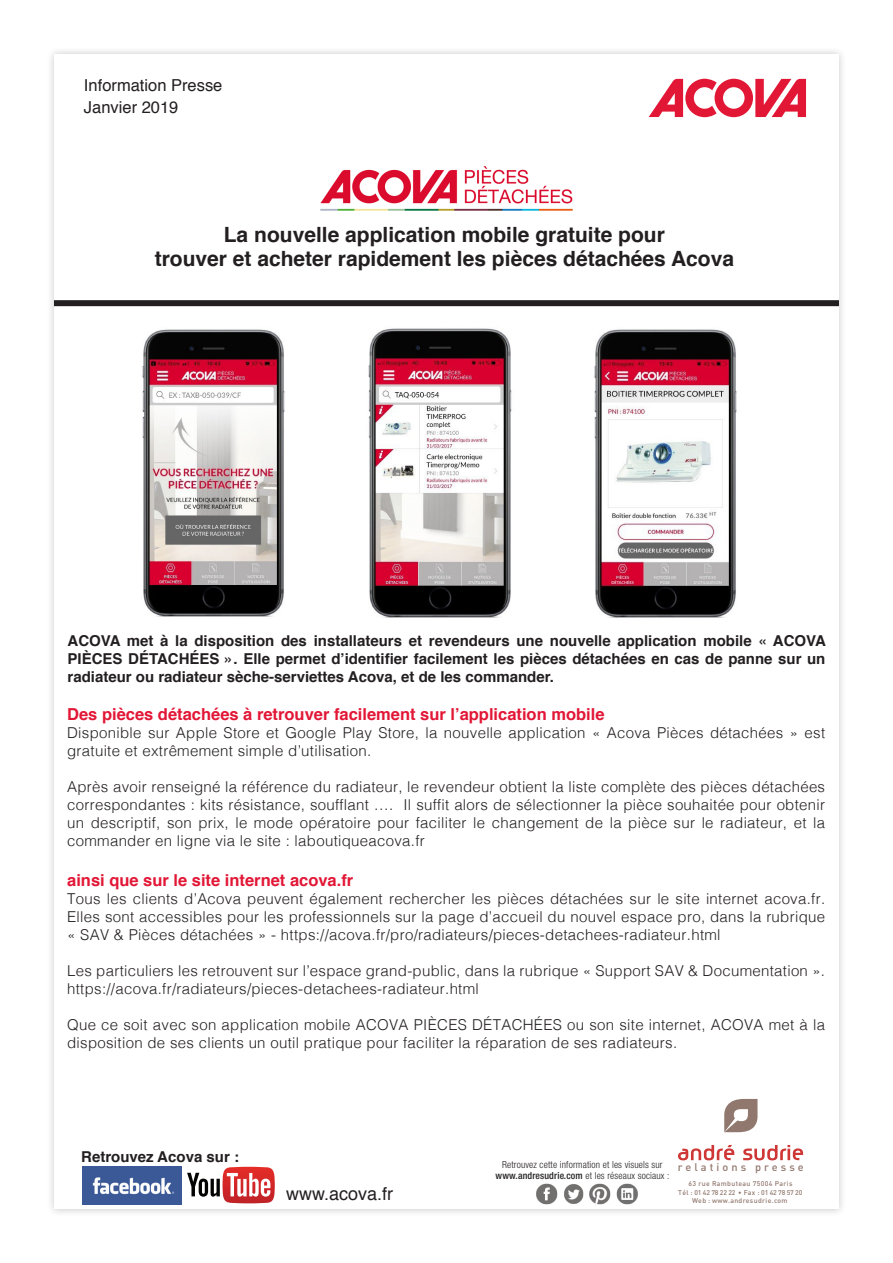
<style>
.page{position:relative;width:893px;height:1263px;background:#fff}
.page>*{position:absolute;margin:0;border:0;box-sizing:border-box;transform-origin:0 0}
.t1{font:700 21px "Helvetica";color:#231f20}
.t2{font:18px "Helvetica";color:#231f20}
.t3{font:700 16.5px "Helvetica";color:#e21736}
.t4{font:16.5px "Helvetica";color:#231f20}
.t5{font:300 15px/18px "Helvetica";letter-spacing:.02em;color:#231f20}
.t6{font:700 15px/18px "Helvetica";color:#231f20;text-align:justify}
.t7{font:500 10.95px "DIN";letter-spacing:.28em;color:#91786e}
.t8{font:300 condensed 9.75px/10.5px "Helvetica Neue";letter-spacing:.015em;color:#231f20;text-align:center}
.t9{font:500 6.9px/8.6px "DIN";letter-spacing:.05em;color:#91786e;text-align:center}
.s1{font-weight:500}
</style>
<div class="page">
<div style="left:46px;top:46px;width:801px;height:1171px;background:#231f20;opacity:.25"></div>
<div style="left:54px;top:54px;width:785px;height:1155px;background:#fff"></div>
<svg style="left:649px;top:79px;width:157px;height:38px"></svg>
<div style="left:54px;top:300px;width:785px;height:6px;background:#231f20"></div>
<img style="left:82px;top:1167px;width:100px;height:37px">
<svg style="left:724px;top:1099px;width:33px;height:33px"></svg>
<svg style="left:678px;top:1145px;width:56px;height:15px"></svg>
<svg style="left:743px;top:1145px;width:60px;height:15px"></svg>
<img style="left:320px;top:166px;width:253px;height:45px">
<img style="left:142px;top:329px;width:143px;height:287px">
<img style="left:368px;top:328px;width:144px;height:289px">
<img style="left:594px;top:329px;width:143px;height:288px">
<svg style="left:187px;top:1167px;width:88px;height:36px"></svg>
<img style="left:536px;top:1183px;width:21px;height:21px">
<img style="left:564px;top:1184px;width:20px;height:20px">
<img style="left:590px;top:1183px;width:21px;height:21px">
<img style="left:617px;top:1183px;width:21px;height:21px">
<p class="t4" style="left:84px;top:73px;width:140px">Information Presse</p>
<p class="t4" style="left:84px;top:94px;width:96px">Janvier 2019</p>
<p class="t1" style="left:224px;top:218px;width:443px">La nouvelle application mobile gratuite pour</p>
<p class="t1" style="left:155px;top:242px;width:581px">trouver et acheter rapidement les pièces détachées Acova</p>
<p class="t6" style="left:68px;top:632px;width:760px">ACOVA met à la disposition des installateurs et revendeurs une nouvelle application mobile « ACOVA PIÈCES DÉTACHÉES ». Elle permet d’identifier facilement les pièces détachées en cas de panne sur un radiateur ou radiateur sèche-serviettes Acova, et de les commander.</p>
<p class="t3" style="left:67px;top:701px;width:539px">Des pièces détachées à retrouver facilement sur l’application mobile</p>
<p class="t5" style="left:67px;top:723px;width:759px">Disponible sur Apple Store et Google Play Store, la nouvelle application « Acova Pièces détachées » est gratuite et extrêmement simple d’utilisation.</p>
<p class="t5" style="left:67px;top:777px;width:759px;text-align:justify">Après avoir renseigné la référence du radiateur, le revendeur obtient la liste complète des pièces détachées correspondantes : kits résistance, soufflant …. Il suffit alors de sélectionner la pièce souhaitée pour obtenir un descriptif, son prix, le mode opératoire pour faciliter le changement de la pièce sur le radiateur, et la commander en ligne via le site : laboutiqueacova.fr</p>
<p class="t3" style="left:67px;top:867px;width:288px">ainsi que sur le site internet acova.fr</p>
<p class="t5" style="left:67px;top:888px;width:759px;text-align:justify">Tous les clients d’Acova peuvent également rechercher les pièces détachées sur le site internet acova.fr.<br>Elles sont accessibles pour les professionnels sur la page d’accueil du nouvel espace pro, dans la rubrique « SAV &amp; Pièces détachées » - https://acova.fr/pro/radiateurs/pieces-detachees-radiateur.html</p>
<p class="t5" style="left:67px;top:960px;width:759px">Les particuliers les retrouvent sur l’espace grand-public, dans la rubrique « Support SAV &amp; Documentation ».</p>
<p class="t5" style="left:67px;top:978px;width:413px">https://acova.fr/radiateurs/pieces-detachees-radiateur.html</p>
<p class="t5" style="left:67px;top:1014px;width:759px">Que ce soit avec son application mobile ACOVA PIÈCES DÉTACHÉES ou son site internet, ACOVA met à la disposition de ses clients un outil pratique pour faciliter la réparation de ses radiateurs.</p>
<p class="t6" style="left:81px;top:1148px;width:159px">Retrouvez Acova sur :</p>
<p class="t2" style="left:286px;top:1180px;width:109px">www.acova.fr</p>
<p class="t8" style="left:496px;top:1159px;width:175px">Retrouvez cette information et les visuels sur <span class="s1">www.andresudrie.com</span> et les réseaux sociaux :</p>
<p class="t7" style="left:678px;top:1160px;width:127px">relations presse</p>
<p class="t9" style="left:678px;top:1179px;width:126px">63 rue Rambuteau 75004 Paris<br>Tél : 01 42 78 22 22 • Fax : 01 42 78 57 20</p>
<p class="t9" style="left:692px;top:1196px;width:97px">Web : www.andresudrie.com</p>
</div>
